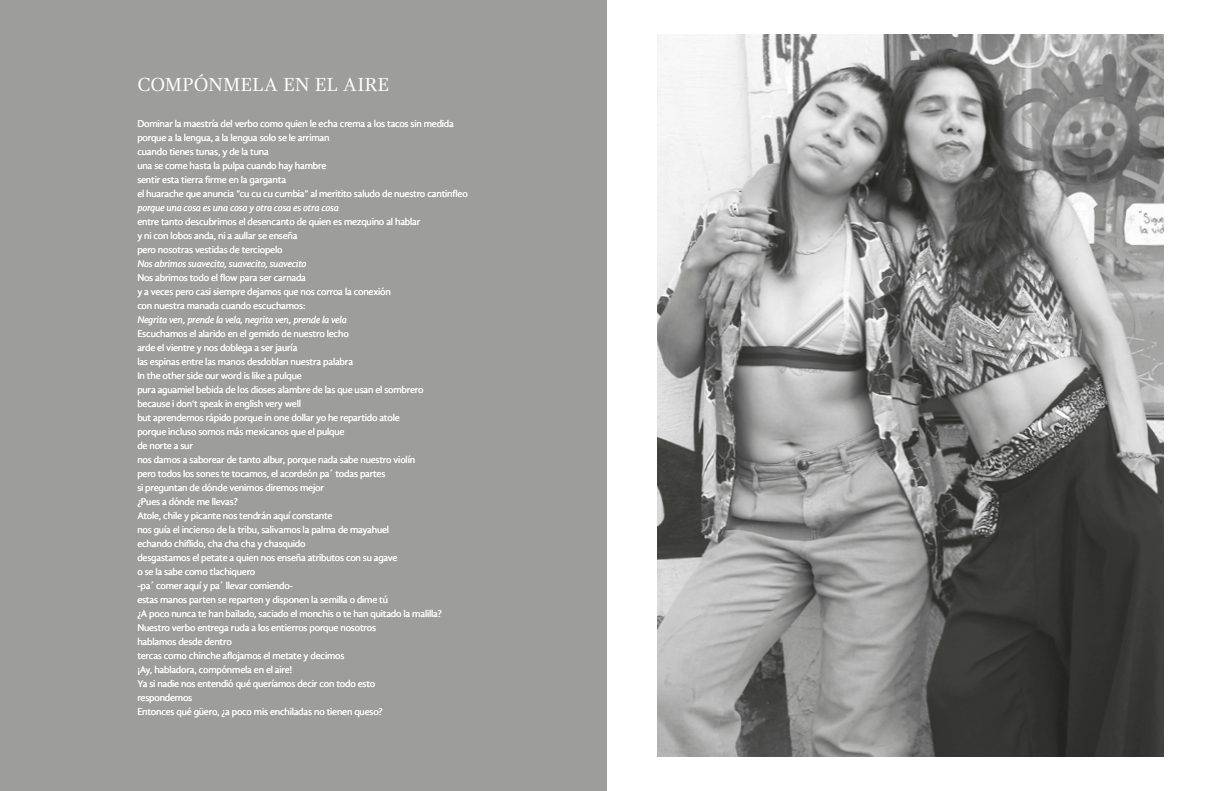
<style>
.page{position:relative;width:1214px;height:791px;background:#fff}
.page>*{position:absolute;margin:0;border:0;box-sizing:border-box;transform-origin:0 0}
.t1{font:19.5px "Gandhi Serif";color:#fff}
.t2{font:10px/14px "Gandhi Sans";letter-spacing:-.02em;color:#fff}
.t3{font:italic 10px "Gandhi Sans";letter-spacing:-.02em;color:#fff}
</style>
<div class="page">
<div style="left:0;top:0;width:607px;height:791px;background:#9d9d9c"></div>
<img style="left:657px;top:34px;width:506px;height:723px">
<h1 class="t1" style="left:137px;top:74px;width:253px">COMPÓNMELA EN EL AIRE</h1>
<p class="t2" style="left:137px;top:117px;width:332px">Dominar la maestría del verbo como quien le echa crema a los tacos sin medida porque a la lengua, a la lengua solo se le arriman<br>cuando tienes tunas, y de la tuna<br>una se come hasta la pulpa cuando hay hambre<br>sentir esta tierra firme en la garganta<br>el huarache que anuncia “cu cu cu cumbia” al meritito saludo de nuestro cantinfleo</p>
<p class="t3" style="left:137px;top:202px;width:203px">porque una cosa es una cosa y otra cosa es otra cosa</p>
<p class="t2" style="left:137px;top:215px;width:284px">entre tanto descubrimos el desencanto de quien es mezquino al hablar y ni con lobos anda, ni a aullar se enseña<br>pero nosotras vestidas de terciopelo</p>
<p class="t3" style="left:137px;top:258px;width:171px">Nos abrimos suavecito, suavecito, suavecito</p>
<p class="t2" style="left:137px;top:271px;width:255px">Nos abrimos todo el flow para ser carnada<br>y a veces pero casi siempre dejamos que nos corroa la conexión con nuestra manada cuando escuchamos:</p>
<p class="t3" style="left:137px;top:314px;width:211px">Negrita ven, prende la vela, negrita ven, prende la vela</p>
<p class="t2" style="left:137px;top:327px;width:306px">Escuchamos el alarido en el gemido de nuestro lecho<br>arde el vientre y nos doblega a ser jauría<br>las espinas entre las manos desdoblan nuestra palabra<br>In the other side our word is like a pulque<br>pura aguamiel bebida de los dioses alambre de las que usan el sombrero because i don't speak in english very well<br>but aprendemos rápido porque in one dollar yo he repartido atole<br>porque incluso somos más mexicanos que el pulque<br>de norte a sur<br>nos damos a saborear de tanto albur, porque nada sabe nuestro violín<br>pero todos los sones te tocamos, el acordeón pa´ todas partes<br>si preguntan de dónde venimos diremos mejor<br>¿Pues a dónde me llevas?<br>Atole, chile y picante nos tendrán aquí constante<br>nos guía el incienso de la tribu, salivamos la palma de mayahuel<br>echando chiflido, cha cha cha y chasquido<br>desgastamos el petate a quien nos enseña atributos con su agave<br>o se la sabe como tlachiquero<br>-pa´ comer aquí y pa´ llevar comiendo-<br>estas manos parten se reparten y disponen la semilla o dime tú<br>¿A poco nunca te han bailado, saciado el monchis o te han quitado la malilla?<br>Nuestro verbo entrega ruda a los entierros porque nosotros<br>hablamos desde dentro<br>tercas como chinche aflojamos el metate y decimos<br>¡Ay, habladora, compónmela en el aire!<br>Ya si nadie nos entendió qué queríamos decir con todo esto<br>respondemos<br>Entonces qué güero, ¿a poco mis enchiladas no tienen queso?</p>
</div>
